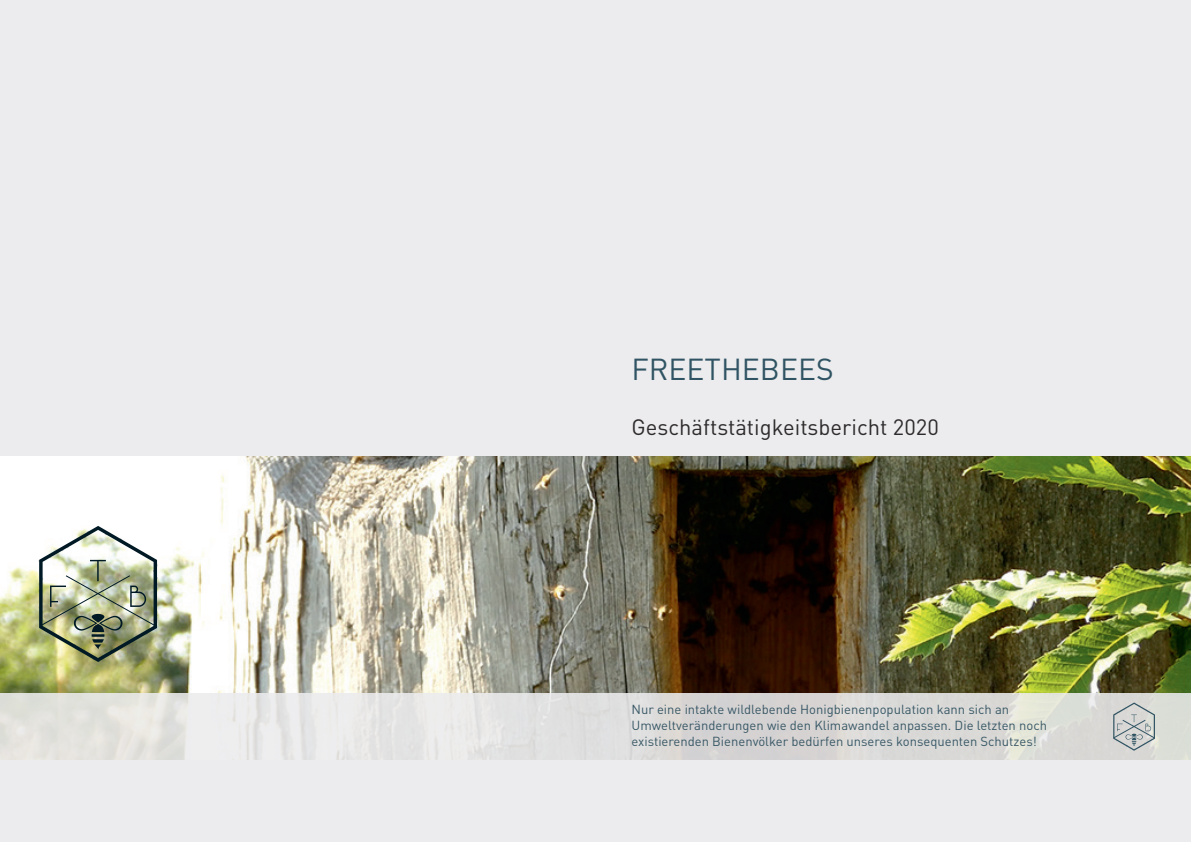
<style>
.page{position:relative;width:1191px;height:842px;background:#fff}
.page>*{position:absolute;margin:0;border:0;box-sizing:border-box;transform-origin:0 0}
.t1{font:30px "DIN";color:#305463}
.t2{font:22px "DIN";color:#2e2b2c}
.t3{font:13px/15.6px "DIN";color:#385866}
</style>
<div class="page">
<div style="left:0;top:0;width:595px;height:842px;background:#ececee"></div>
<div style="left:595px;top:0;width:596px;height:842px;background:#ececee"></div>
<img style="left:0;top:456px;width:1191px;height:237px">
<img style="left:39px;top:526px;width:118px;height:136px">
<svg style="left:0;top:693px;width:1191px;height:67px;fill:#dfdfdc"></svg>
<svg style="left:1113px;top:702px;width:42px;height:49px;background:#bfc4c4"></svg>
<h1 class="t1" style="left:631px;top:350px;width:204px">FREETHEBEES</h1>
<h2 class="t2" style="left:631px;top:413px;width:309px">Geschäftstätigkeitsbericht 2020</h2>
<p class="t3" style="left:631px;top:702px;width:417px">Nur eine intakte wildlebende Honigbienenpopulation kann sich an<br>Umweltveränderungen wie den Klimawandel anpassen. Die letzten noch existierenden Bienenvölker bedürfen unseres konsequenten Schutzes!</p>
</div>
